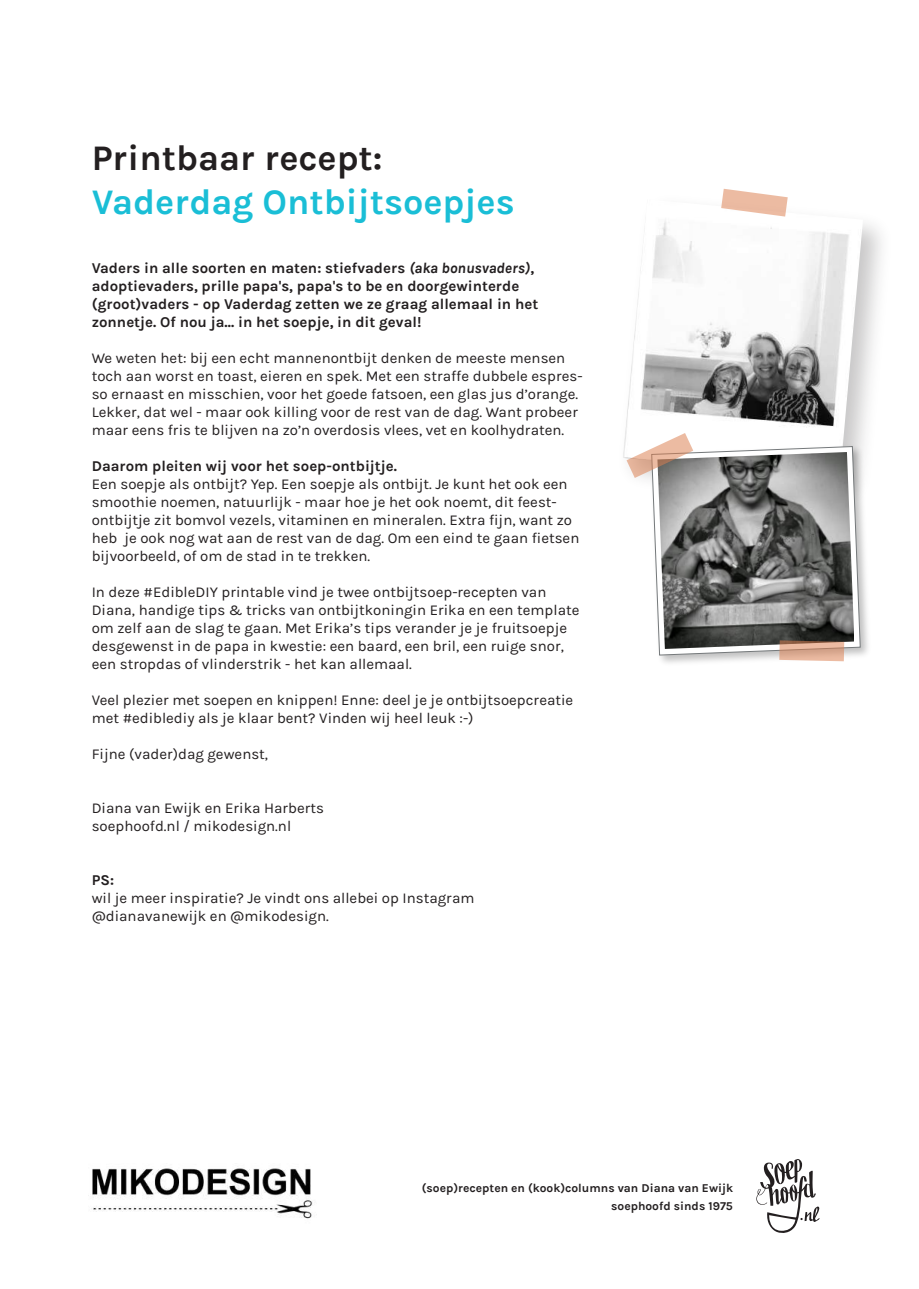
<style>
.page{position:relative;width:919px;height:1289px;background:#fff}
.page>*{position:absolute;margin:0;border:0;box-sizing:border-box;transform-origin:0 0}
.t1{font:700 36px "Karla";color:#1abed6}
.t2{font:700 36px "Karla";color:#231f20}
.t3{font:15px/18px "Karla";color:#231f20}
.t4{font:700 15px/18px "Karla";color:#231f20}
.t5{font:700 12px/18px "Karla";color:#231f20;text-align:right}
.s1{font-style:italic}
</style>
<div class="page">
<img style="left:622px;top:199px;width:241px;height:272px">
<svg style="left:721px;top:189px;width:66px;height:27px"></svg>
<svg style="left:756px;top:1159px;width:63px;height:74px"></svg>
<img style="left:92px;top:1168px;width:221px;height:51px">
<img style="left:663px;top:441px;width:207px;height:222px">
<svg style="left:626px;top:433px;width:234px;height:228px"></svg>
<h1 class="t2" style="left:92px;top:137px;width:292px">Printbaar recept:</h1>
<h1 class="t1" style="left:92px;top:181px;width:424px">Vaderdag Ontbijtsoepjes</h1>
<p class="t4" style="left:92px;top:258px;width:448px">Vaders in alle soorten en maten: stiefvaders <span class="s1">(aka bonusvaders)</span>, adoptievaders, prille papa's, papa's to be en doorgewinterde (groot)vaders - op Vaderdag zetten we ze graag allemaal in het zonnetje. Of nou ja... in het soepje, in dit geval!</p>
<p class="t3" style="left:92px;top:349px;width:492px">We weten het: bij een echt mannenontbijt denken de meeste mensen toch aan worst en toast, eieren en spek. Met een straffe dubbele espres&shy;so ernaast en misschien, voor het goede fatsoen, een glas jus d’orange.<br>Lekker, dat wel - maar ook killing voor de rest van de dag. Want probeer maar eens fris te blijven na zo’n overdosis vlees, vet en koolhydraten.</p>
<p class="t4" style="left:92px;top:456px;width:307px">Daarom pleiten wij voor het soep-ontbijtje.</p>
<p class="t3" style="left:92px;top:475px;width:489px">Een soepje als ontbijt? Yep. Een soepje als ontbijt. Je kunt het ook een smoothie noemen, natuurlijk - maar hoe je het ook noemt, dit feest&shy;ontbijtje zit bomvol vezels, vitaminen en mineralen. Extra fijn, want zo heb je ook nog wat aan de rest van de dag. Om een eind te gaan fietsen bijvoorbeeld, of om de stad in te trekken.</p>
<p class="t3" style="left:92px;top:583px;width:489px">In deze #EdibleDIY printable vind je twee ontbijtsoep-recepten van Diana, handige tips &amp; tricks van ontbijtkoningin Erika en een template om zelf aan de slag te gaan. Met Erika’s tips verander je je fruitsoepje desgewenst in de papa in kwestie: een baard, een bril, een ruige snor, een stropdas of vlinderstrik - het kan allemaal.</p>
<p class="t3" style="left:92px;top:691px;width:483px">Veel plezier met soepen en knippen! Enne: deel je je ontbijtsoepcreatie met #ediblediy als je klaar bent? Vinden wij heel leuk :-)</p>
<p class="t3" style="left:92px;top:745px;width:178px">Fijne (vader)dag gewenst,</p>
<p class="t3" style="left:92px;top:799px;width:234px">Diana van Ewijk en Erika Harberts soephoofd.nl / mikodesign.nl</p>
<p class="t4" style="left:92px;top:870px;width:24px">PS:</p>
<p class="t3" style="left:92px;top:889px;width:384px">wil je meer inspiratie? Je vindt ons allebei op Instagram @dianavanewijk en @mikodesign.</p>
<p class="t5" style="left:422px;top:1178px;width:312px">(soep)recepten en (kook)columns van Diana van Ewijk soephoofd sinds 1975</p>
</div>
